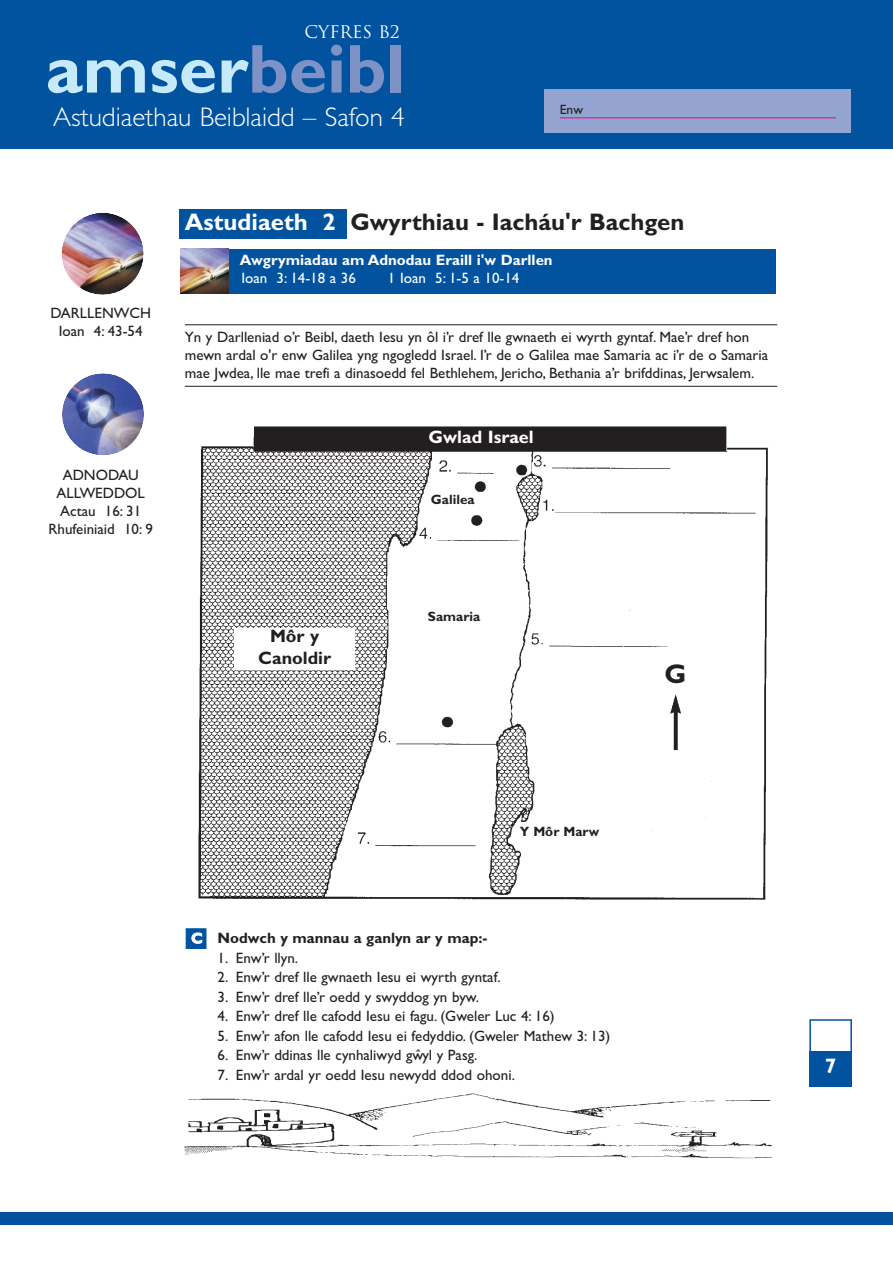
<style>
.page{position:relative;width:893px;height:1263px;background:#fff}
.page>*{position:absolute;margin:0;border:0;box-sizing:border-box;transform-origin:0 0}
.t1{font:700 69.45px "Gill Sans";color:#c6eafa}
.t2{font:300 27px "Gill Sans";color:#fff}
.t3{font:700 27px "Gill Sans";color:#231f20}
.t4{font:700 24px "Gill Sans";color:#231f20}
.t5{font:700 21px "Gill Sans";color:#fff}
.t6{font:700 18px/21.6px "Gill Sans";color:#231f20;text-align:center}
.t7{font:700 18px "Gill Sans";color:#fff}
.t8{font:16.95px "Trajan";color:#fff}
.t9{font:15px/18px "Gill Sans";color:#231f20;text-align:center}
.t10{font:700 15px "Gill Sans";color:#fff}
.t11{font:700 15px "Gill Sans";color:#231f20}
.t12{font:15px "Gill Sans";color:#fff}
.t13{font:700 13.5px "Gill Sans";color:#231f20}
.t14{font:13.5px "Gill Sans";color:#231f20}
.s1{color:#7e92c6}
.s2{color:#fff}
.s3{color:#0153a0}
</style>
<div class="page">
<img style="left:62px;top:213px;width:82px;height:82px">
<img style="left:62px;top:373px;width:82px;height:82px">
<div style="left:179px;top:209px;width:167px;height:30px;background:#0153a0"></div>
<hr style="left:185px;top:325px;width:592px;height:1px;background:#231f20">
<hr style="left:185px;top:386px;width:592px;height:1px;background:#231f20">
<div style="left:183px;top:249px;width:593px;height:44px;background:#0153a0"></div>
<img style="left:180px;top:249px;width:48px;height:44px">
<div style="left:809px;top:1019px;width:43px;height:34px;border:2px solid #0153a0"></div>
<div style="left:809px;top:1051px;width:43px;height:35px;background:#0153a0"></div>
<img style="left:198px;top:426px;width:573px;height:474px">
<img style="left:184px;top:1093px;width:589px;height:66px">
<div style="left:300px;top:429px;width:363px;height:22px;background:#231f20"></div>
<div style="left:429px;top:493px;width:65px;height:21px;background:#fff"></div>
<div style="left:426px;top:610px;width:65px;height:21px;background:#fff"></div>
<div style="left:234px;top:628px;width:121px;height:42px;background:#fff"></div>
<div style="left:659px;top:663px;width:32px;height:31px;background:#fff"></div>
<div style="left:536px;top:790px;width:44px;height:38px;background:#fff"></div>
<div style="left:518px;top:825px;width:99px;height:21px;background:#fff"></div>
<div style="left:0;top:1212px;width:892px;height:13px;background:#0153a0"></div>
<div style="left:0;top:0;width:892px;height:149px;background:#0153a0"></div>
<div style="left:545px;top:89px;width:306px;height:44px;background:#94a4d0"></div>
<hr style="left:560px;top:118px;width:276px;height:1px;background:#ed028c">
<p class="t8" style="left:304px;top:22px;width:97px">CYFRes B2</p>
<h1 class="t1" style="left:46px;top:45px;width:360px">amser<span class="s1">beibl</span></h1>
<h2 class="t2" style="left:53px;top:108px;width:353px">Astudiaethau Beiblaidd – Safon 4</h2>
<p class="t14" style="left:560px;top:104px;width:25px">Enw</p>
<h3 class="t4" style="left:185px;top:214px;width:501px"><span class="s2">Astudiaeth 2</span> Gwyrthiau - Iacháu'r Bachgen</h3>
<p class="t9" style="left:50px;top:306px;width:102px">DARLLENWCH<br>Ioan 4: 43-54</p>
<p class="t9" style="left:49px;top:468px;width:106px">ADNODAU<br>ALLWEDDOL<br>Actau 16: 31<br>Rhufeiniaid 10: 9</p>
<p class="t10" style="left:240px;top:255px;width:314px">Awgrymiadau am Adnodau Eraill i'w Darllen</p>
<p class="t12" style="left:241px;top:273px;width:116px">Ioan 3: 14-18 a 36</p>
<p class="t12" style="left:388px;top:273px;width:133px">1 Ioan 5: 1-5 a 10-14</p>
<p class="t9" style="left:185px;top:329px;width:585px;text-align:left">Yn y Darlleniad o’r Beibl, daeth Iesu yn ôl i’r dref lle gwnaeth ei wyrth gyntaf. Mae’r dref hon mewn ardal o'r enw Galilea yng ngogledd Israel. I’r de o Galilea mae Samaria ac i’r de o Samaria mae Jwdea, lle mae trefi a dinasoedd fel Bethlehem, Jericho, Bethania a’r brifddinas, Jerwsalem.</p>
<p class="t7" style="left:428px;top:431px;width:107px">Gwlad Israel</p>
<p class="t13" style="left:431px;top:494px;width:45px">Galilea</p>
<p class="t6" style="left:258px;top:627px;width:74px">Môr y<br>Canoldir</p>
<p class="t13" style="left:428px;top:612px;width:54px">Samaria</p>
<h2 class="t3" style="left:664px;top:665px;width:23px">G</h2>
<p class="t13" style="left:520px;top:826px;width:81px">Y Môr Marw</p>
<p class="t11" style="left:185px;top:933px;width:304px"><span class="s3">■</span><span class="s2">C</span> Nodwch y mannau a ganlyn ar y map:-</p>
<p class="t9" style="left:217px;top:950px;width:82px">1. Enw’r llyn.</p>
<p class="t9" style="left:217px;top:970px;width:285px">2. Enw’r dref lle gwnaeth Iesu ei wyrth gyntaf.</p>
<p class="t9" style="left:217px;top:989px;width:263px">3. Enw’r dref lle’r oedd y swyddog yn byw.</p>
<p class="t9" style="left:217px;top:1009px;width:339px">4. Enw’r dref lle cafodd Iesu ei fagu. (Gweler Luc 4: 16)</p>
<p class="t9" style="left:217px;top:1028px;width:394px">5. Enw’r afon lle cafodd Iesu ei fedyddio. (Gweler Mathew 3: 13)</p>
<p class="t9" style="left:217px;top:1048px;width:261px">6. Enw’r ddinas lle cynhaliwyd gwˆyl y Pasg.</p>
<p class="t9" style="left:217px;top:1067px;width:299px">7. Enw’r ardal yr oedd Iesu newydd ddod ohoni.</p>
<h3 class="t5" style="left:825px;top:1059px;width:13px">7</h3>
</div>
